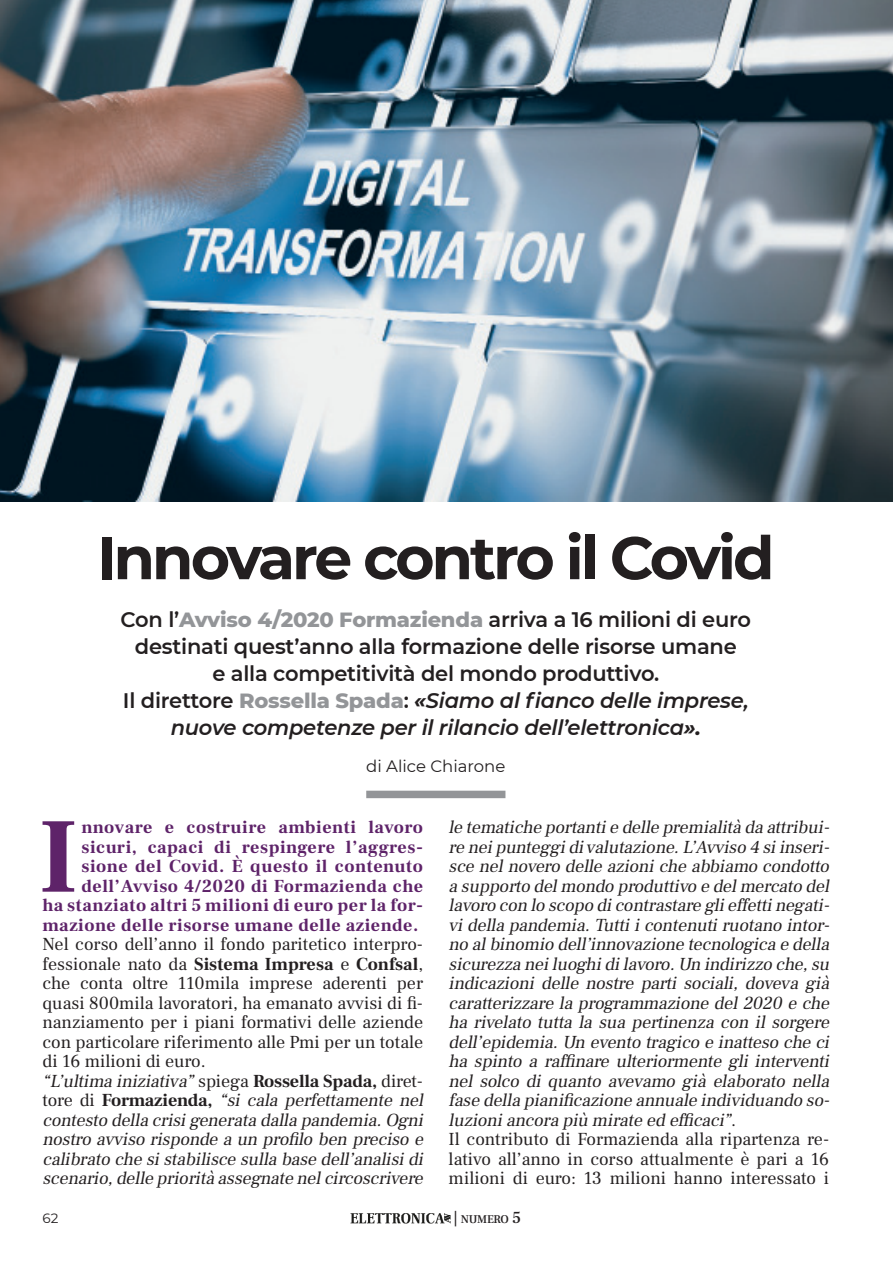
<style>
.page{position:relative;width:893px;height:1263px;background:#fff}
.page>*{position:absolute;margin:0;border:0;box-sizing:border-box;transform-origin:0 0}
.TXT_Capolettera{font:700 106.65px "Frank Ruhl Libre";color:#5e2369}
.TIT{font:700 60px "Montserrat";letter-spacing:-.05em;color:#231f20}
.SOTTO_TIT{font:600 21px/27px "Montserrat";letter-spacing:-.01em;color:#231f20;text-align:center}
.SOTTO_TIT-2{font:italic 600 21px/27px "Montserrat";letter-spacing:-.01em;color:#231f20;text-align:center}
.TXT{font:italic 18px/19.5px "Frank Ruhl Libre";letter-spacing:-.01em;color:#231f20}
.TXT-2{font:18px/19.5px "Frank Ruhl Libre";color:#231f20;text-align:justify}
.TXT_Capolettera-2{font:700 18px/19.5px "Frank Ruhl Libre";letter-spacing:.03em;color:#5e2369;text-align:right}
.FIRMA_ART{font:16.5px "Montserrat";color:#231f20}
.t1{font:13.5px "Montserrat";color:#231f20}
.t2{font:500 11.55px "Frank Ruhl Libre";letter-spacing:-.03em;color:#231f20}
.s1{font-weight:800;color:#939598}
.s2{font-style:normal}
.s3{font-weight:800;font-style:normal;color:#939598}
.s4{font-weight:700}
.s5{font-weight:700;font-style:normal}
.s6{font-size:16.5px}
</style>
<div class="page">
<img style="left:350px;top:1213px;width:100px;height:11px">
<div style="left:366px;top:791px;width:139px;height:7px;background:#939598"></div>
<img style="left:0;top:0;width:893px;height:502px">
<p class="TIT" style="left:97px;top:515px;width:679px">Innovare contro il Covid</p>
<p class="SOTTO_TIT" style="left:121px;top:605px;width:632px">Con l’<span class="s1">Avviso 4/2020 Formazienda</span> arriva a 16 milioni di euro destinati quest’anno alla formazione delle risorse umane<br>e alla competitività del mondo produttivo.</p>
<p class="SOTTO_TIT-2" style="left:123px;top:686px;width:627px"><span class="s2">Il direttore</span> <span class="s3">Rossella Spada</span><span class="s2">:</span> <span class="s4">«</span>Siamo al fianco delle imprese, nuove competenze per il rilancio dell’elettronica<span class="s4">».</span></p>
<p class="FIRMA_ART" style="left:366px;top:754px;width:141px">di Alice Chiarone</p>
<p class="TXT_Capolettera-2" style="left:43px;top:818px;width:382px">nnovare e costruire ambienti lavoro sicuri, capaci di respingere l’aggres&shy;sione del Covid. È questo il contenuto dell’Avviso 4/2020 di Formazienda che<br>ha stanziato altri 5 milioni di euro per la for&shy;mazione delle risorse umane delle aziende.</p>
<p class="TXT-2" style="left:43px;top:934px;width:382px">Nel corso dell’anno il fondo paritetico interpro&shy;fessionale nato da <span class="s4">Sistema Impresa</span> e <span class="s4">Confsal</span>, che conta oltre 110mila imprese aderenti per quasi 800mila lavoratori, ha emanato avvisi di fi&shy;nanziamento per i piani formativi delle aziende con particolare riferimento alle Pmi per un totale di 16 milioni di euro.</p>
<p class="TXT" style="left:43px;top:1071px;width:386px">“L’ultima iniziativa”<span class="s2">spiega</span> <span class="s5">Rossella Spada,</span> <span class="s2">diret&shy;t o r e d i</span> <span class="s5">Fo rm az i e n d a ,</span> “si cala perfettamente nel contesto della crisigenerata dalla pandemia.Ogni nostro avviso risponde a un profilo ben preciso e calibrato che sistabilisce sulla base dell’analisidi scenario,delle priorità assegnate nelcircoscrivere</p>
<p class="TXT_Capolettera" style="left:39px;top:791px;width:41px">I</p>
<p class="TXT" style="left:449px;top:817px;width:386px;text-align:justify">le tematiche portantie delle premialità da attribui&shy;re neipunteggidivalutazione.L’Avviso 4 siinseri&shy;sce nelnovero delle azioniche abbiamo condotto a supporto delmondo produttivo e delmercato del lavoro con lo scopo dicontrastare glieffettinegati&shy;vidella pandemia.Tuttiicontenutiruotano intor&shy;no albinomio dell’innovazione tecnologica e della sicurezza neiluoghidilavoro.Un indirizzo che,su indicazioni delle nostre parti sociali, doveva già caratterizzare la programmazione del 2020 e che ha rivelato tutta la sua pertinenza con il sorgere dell’epidemia.Un evento tragico e inatteso che ci ha spinto a raffinare ulteriormente gli interventi nel solco di quanto avevamo già elaborato nella fase della pianificazione annuale individuando so&shy;luzioniancora più mirate ed efficaci”<span class="s2">.</span></p>
<p class="TXT-2" style="left:449px;top:1129px;width:382px">Il contributo di Formazienda alla ripartenza re&shy;lativo all’anno in corso attualmente è pari a 16 milioni di euro: 13 milioni hanno interessato i</p>
<p class="t1" style="left:43px;top:1209px;width:17px">62</p>
<p class="t2" style="left:453px;top:1212px;width:69px"><span class="s6">|</span> NUMERO <span class="s6">5</span></p>
</div>
